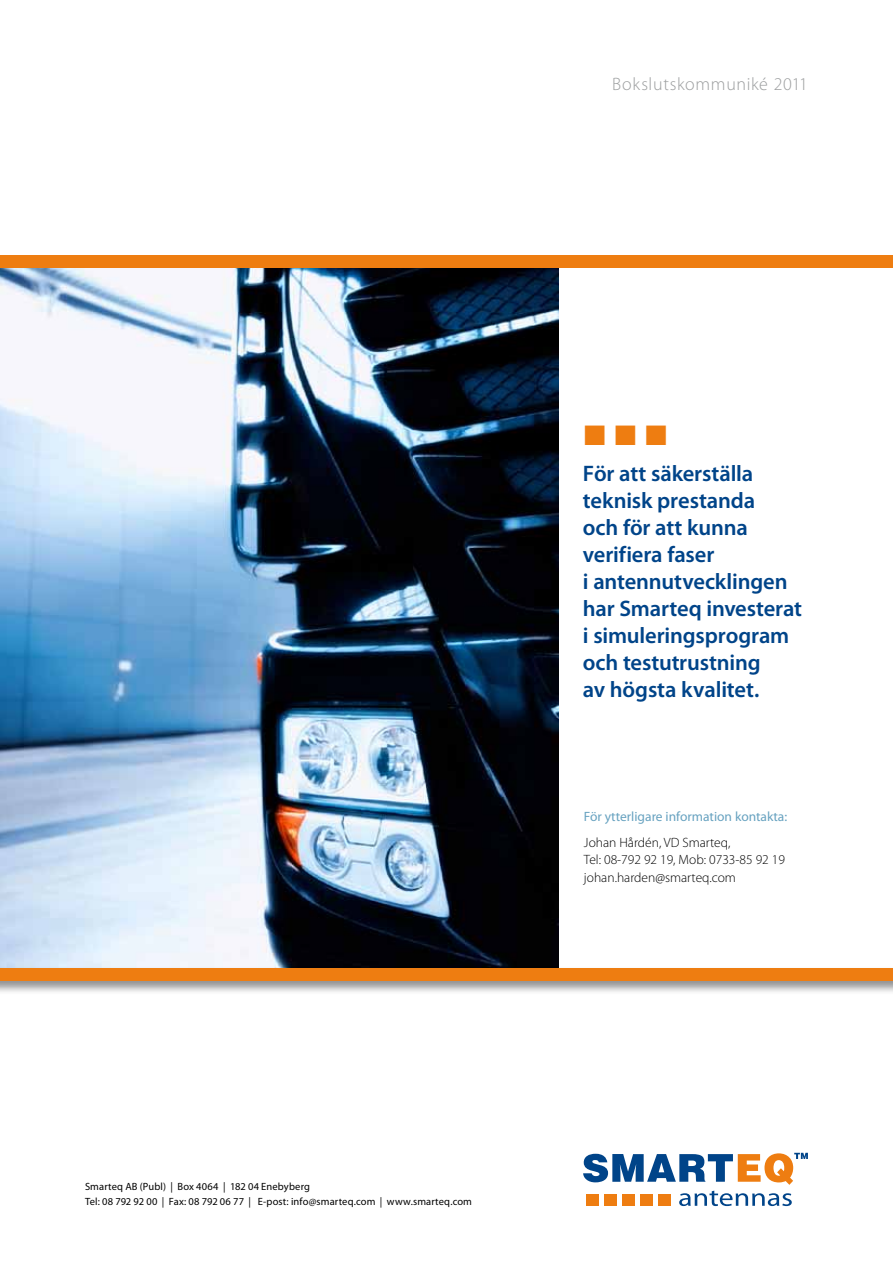
<style>
.page{position:relative;width:893px;height:1263px;background:#fff}
.page>*{position:absolute;margin:0;border:0;box-sizing:border-box;transform-origin:0 0}
.t1{font:600 22.5px/27px "Myriad Pro";letter-spacing:-.005em;color:#004489}
.t2{font:300 18px "Myriad Pro";letter-spacing:.035em;color:#9c9e9f}
.t3{font:300 13.5px/17.2px "Myriad Pro";color:#000}
.t4{font:13.5px "Myriad Pro";color:#67a2c0}
.t5{font:10.5px/15px "Myriad Pro";letter-spacing:.015em;color:#000}
</style>
<div class="page">
<img style="left:0;top:268px;width:558px;height:698px">
<svg style="left:583px;top:1153px;width:225px;height:53px"></svg>
<div style="left:0;top:255px;width:893px;height:13px;background:#ee7d11"></div>
<div style="left:0;top:966px;width:893px;height:29px;background:#000;opacity:.45"></div>
<div style="left:0;top:968px;width:893px;height:13px;background:#ee7d11"></div>
<p class="t2" style="left:612px;top:73px;width:197px">Bokslutskommuniké 2011</p>
<p class="t1" style="left:583px;top:459px;width:221px">För att säkerställa teknisk prestanda<br>och för att kunna verifiera faser<br>i antennutvecklingen har Smarteq investerat i simuleringsprogram och testutrustning<br>av högsta kvalitet.</p>
<p class="t4" style="left:584px;top:808px;width:205px">För ytterligare information kontakta:</p>
<p class="t3" style="left:584px;top:834px;width:203px">Johan Hårdén, VD Smarteq,<br>Tel: 08-792 92 19, Mob: 0733-85 92 19 johan.harden@smarteq.com</p>
<p class="t5" style="left:85px;top:1179px;width:388px">Smarteq AB (Publ) | Box 4064 | 182 04 Enebyberg<br>Tel: 08 792 92 00 | Fax: 08 792 06 77 | E-post: info@smarteq.com | www.smarteq.com</p>
</div>
